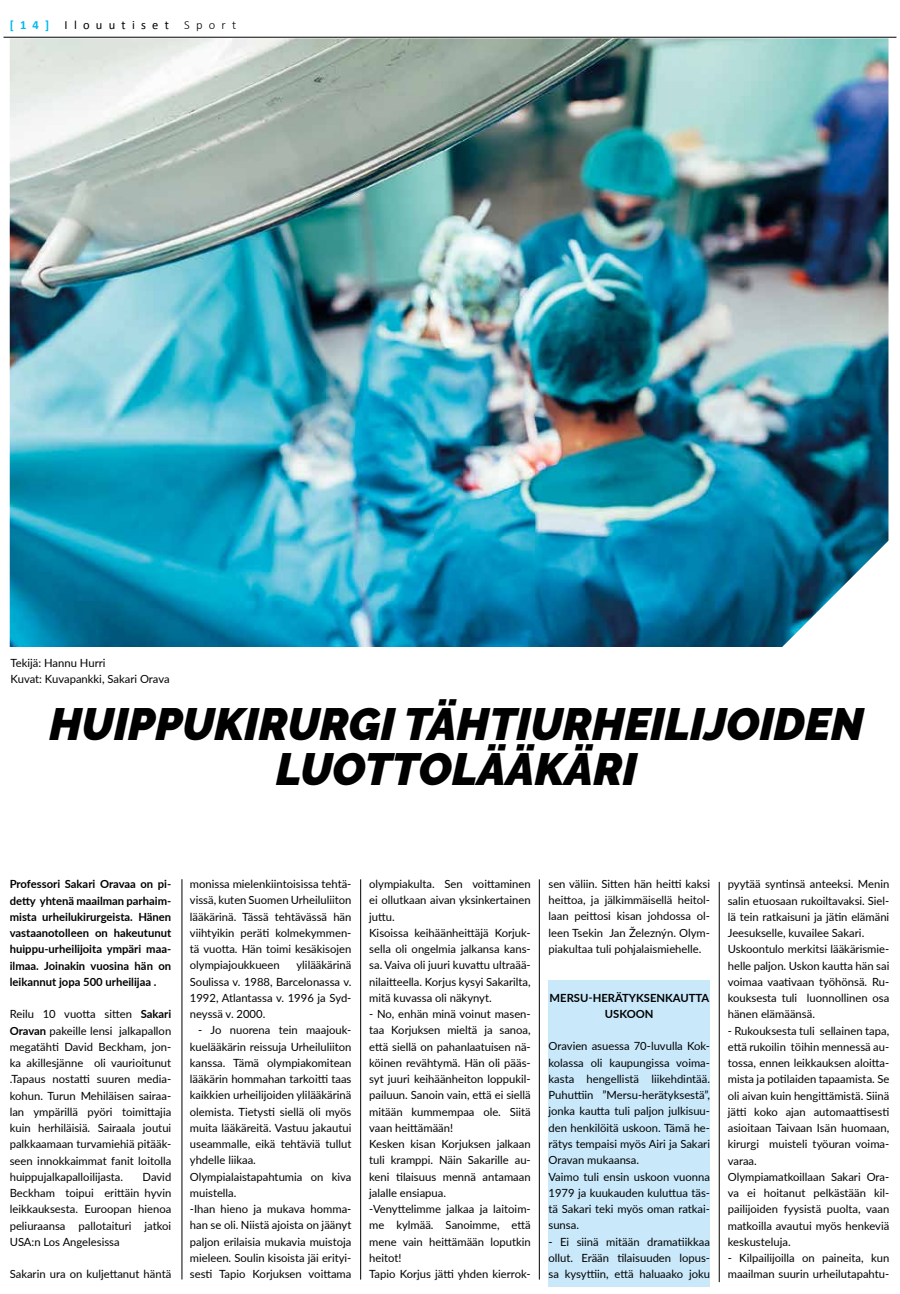
<style>
.page{position:relative;width:900px;height:1294px;background:#fff}
.page>*{position:absolute;margin:0;border:0;box-sizing:border-box;transform-origin:0 0}
.t1{font:italic 900 45px/45px "Raleway";color:#000;text-align:center}
.t2{font:12.5px "Calibri";letter-spacing:.5em;color:#000}
.t3{font:11.25px/16.2px "Lato";color:#000}
.t4{font:700 11.25px/16.2px "Lato";color:#000;text-align:justify}
.s1{font-weight:700;color:#00b9ee}
.s2{font-weight:300}
.s3{font-weight:700}
</style>
<div class="page">
<hr style="left:4px;top:37px;width:892px;height:1px;background:#000">
<div style="left:549px;top:980px;width:161px;height:306px;background:#c9e9fb"></div>
<img style="left:10px;top:38px;width:878px;height:609px">
<hr style="left:539px;top:879px;width:1px;height:400px;background:#000">
<hr style="left:360px;top:879px;width:1px;height:400px;background:#000">
<hr style="left:182px;top:879px;width:1px;height:400px;background:#000">
<hr style="left:719px;top:881px;width:1px;height:400px;background:#000">
<p class="t2" style="left:10px;top:16px;width:228px"><span class="s1">[14]</span> Ilouutiset <span class="s2">Sport</span></p>
<p class="t3" style="left:11px;top:654px;width:161px">Tekijä: Hannu Hurri<br>Kuvat: Kuvapankki, Sakari Orava</p>
<h1 class="t1" style="left:49px;top:701px;width:816px">HUIPPUKIRURGI TÄHTIURHEILIJOIDEN<br>LUOTTOLÄÄKÄRI</h1>
<p class="t4" style="left:10px;top:875px;width:163px">Professori Sakari Oravaa on pi&shy;detty yhtenä maailman parhaim&shy;mista urheilukirurgeista. Hänen vastaanotolleen on hakeutunut huippu-urheilijoita ympäri maa&shy;ilmaa. Joinakin vuosina hän on leikannut jopa 500 urheilijaa .</p>
<p class="t3" style="left:10px;top:1005px;width:163px;text-align:justify">Reilu 10 vuotta sitten <span class="s3">Sakari Oravan</span> pakeille lensi jalkapallon megatähti David Beckham, jon&shy;ka akillesjänne oli vaurioitunut .Tapaus nostatti suuren media&shy;kohun. Turun Mehiläisen sairaa&shy;lan ympärillä pyöri toimittajia kuin herhiläisiä. Sairaala joutui palkkaamaan turvamiehiä pitääk&shy;seen innokkaimmat fanit loitolla huippujalkapalloilijasta.</p>
<p class="t3" style="left:10px;top:1168px;width:163px;text-align:justify;text-indent:133px">David Beckham toipui erittäin hyvin leikkauksesta. Euroopan hienoa peliuraansa pallotaituri jatkoi USA:n Los Angelesissa</p>
<p class="t3" style="left:10px;top:1265px;width:163px">Sakarin ura on kuljettanut häntä</p>
<p class="t3" style="left:190px;top:875px;width:163px;text-align:justify">monissa mielenkiintoisissa tehtä&shy;vissä, kuten Suomen Urheiluliiton lääkärinä. Tässä tehtävässä hän viihtyikin peräti kolmekymmen&shy;tä vuotta. Hän toimi kesäkisojen olympiajoukkueen</p>
<p class="t3" style="left:190px;top:956px;width:163px;text-align:justify;text-indent:107px">ylilääkärinä Soulissa v. 1988, Barcelonassa v.<br>1992, Atlantassa v. 1996 ja Syd&shy;neyssä v. 2000.</p>
<p class="t3" style="left:190px;top:1021px;width:163px;text-indent:8px">- Jo nuorena tein maajouk&shy;kuelääkärin reissuja Urheiluliiton kanssa. Tämä olympiakomitean lääkärin hommahan tarkoitti taas kaikkien urheilijoiden ylilääkärinä olemista. Tietysti siellä oli myös muita lääkäreitä. Vastuu jakautui useammalle, eikä tehtäviä tullut yhdelle liikaa.<br>Olympialaistapahtumia on kiva muistella.<br>-Ihan hieno ja mukava homma&shy;han se oli. Niistä ajoista on jäänyt paljon erilaisia mukavia muistoja mieleen. Soulin kisoista jäi erityi&shy;sesti Tapio Korjuksen voittama</p>
<p class="t3" style="left:369px;top:875px;width:163px">olympiakulta. Sen voittaminen ei ollutkaan aivan yksinkertainen juttu.<br>Kisoissa keihäänheittäjä Korjuk&shy;sella oli ongelmia jalkansa kans&shy;sa. Vaiva oli juuri kuvattu ultraää&shy;nilaitteella. Korjus kysyi Sakarilta, mitä kuvassa oli näkynyt.</p>
<p class="t3" style="left:369px;top:1005px;width:163px">- No, enhän minä voinut masen&shy;taa Korjuksen mieltä ja sanoa, että siellä on pahanlaatuisen nä&shy;köinen revähtymä. Hän oli pääs&shy;syt juuri keihäänheiton loppukil&shy;pailuun. Sanoin vain, että ei siellä mitään kummempaa ole. Siitä vaan heittämään!<br>Kesken kisan Korjuksen jalkaan tuli kramppi. Näin Sakarille au&shy;keni tilaisuus mennä antamaan jalalle ensiapua.<br>-Venyttelimme jalkaa ja laitoim&shy;me kylmää. Sanoimme, että mene vain heittämään loputkin heitot!<br>Tapio Korjus jätti yhden kierrok-</p>
<p class="t3" style="left:549px;top:875px;width:163px;text-align:justify">sen väliin. Sitten hän heitti kaksi heittoa, ja jälkimmäisellä heitol&shy;laan peittosi kisan johdossa ol&shy;leen Tsekin Jan Železnýn. Olym&shy;piakultaa tuli pohjalaismiehelle.</p>
<p class="t4" style="left:550px;top:988px;width:161px;text-align:center">MERSU-HERÄTYKSENKAUTTA<br>USKOON</p>
<p class="t3" style="left:549px;top:1037px;width:163px">Oravien asuessa 70-luvulla Kok&shy;kolassa oli kaupungissa voima&shy;kasta hengellistä liikehdintää.<br>Puhuttiin ”Mersu-herätyksestä”, jonka kautta tuli paljon julkisuu&shy;den henkilöitä uskoon. Tämä he&shy;rätys tempaisi myös Airi ja Sakari<br>Oravan mukaansa.<br>Vaimo tuli ensin uskoon vuonna<br>1979 ja kuukauden kuluttua täs&shy;tä Sakari teki myös oman ratkai&shy;sunsa.</p>
<p class="t3" style="left:549px;top:1232px;width:163px;text-align:justify">- Ei siinä mitään dramatiikkaa ollut. Erään tilaisuuden lopus&shy;sa kysyttiin, että haluaako joku</p>
<p class="t3" style="left:728px;top:875px;width:163px">pyytää syntinsä anteeksi. Menin salin etuosaan rukoiltavaksi. Siel&shy;lä tein ratkaisuni ja jätin elämäni<br>Jeesukselle, kuvailee Sakari.<br>Uskoontulo merkitsi lääkärismie&shy;helle paljon. Uskon kautta hän sai voimaa vaativaan työhönsä. Ru&shy;kouksesta tuli luonnollinen osa hänen elämäänsä.</p>
<p class="t3" style="left:728px;top:1021px;width:163px">- Rukouksesta tuli sellainen tapa, että rukoilin töihin mennessä au&shy;tossa, ennen leikkauksen aloitta&shy;mista ja potilaiden tapaamista. Se oli aivan kuin hengittämistä. Siinä jätti koko ajan automaattisesti asioitaan Taivaan Isän huomaan, kirurgi muisteli työuran voima&shy;varaa.<br>Olympiamatkoillaan Sakari Ora&shy;va ei hoitanut pelkästään kil&shy;pailijoiden fyysistä puolta, vaan matkoilla avautui myös henkeviä keskusteluja.</p>
<p class="t3" style="left:728px;top:1249px;width:163px">- Kilpailijoilla on paineita, kun maailman suurin urheilutapahtu-</p>
</div>
